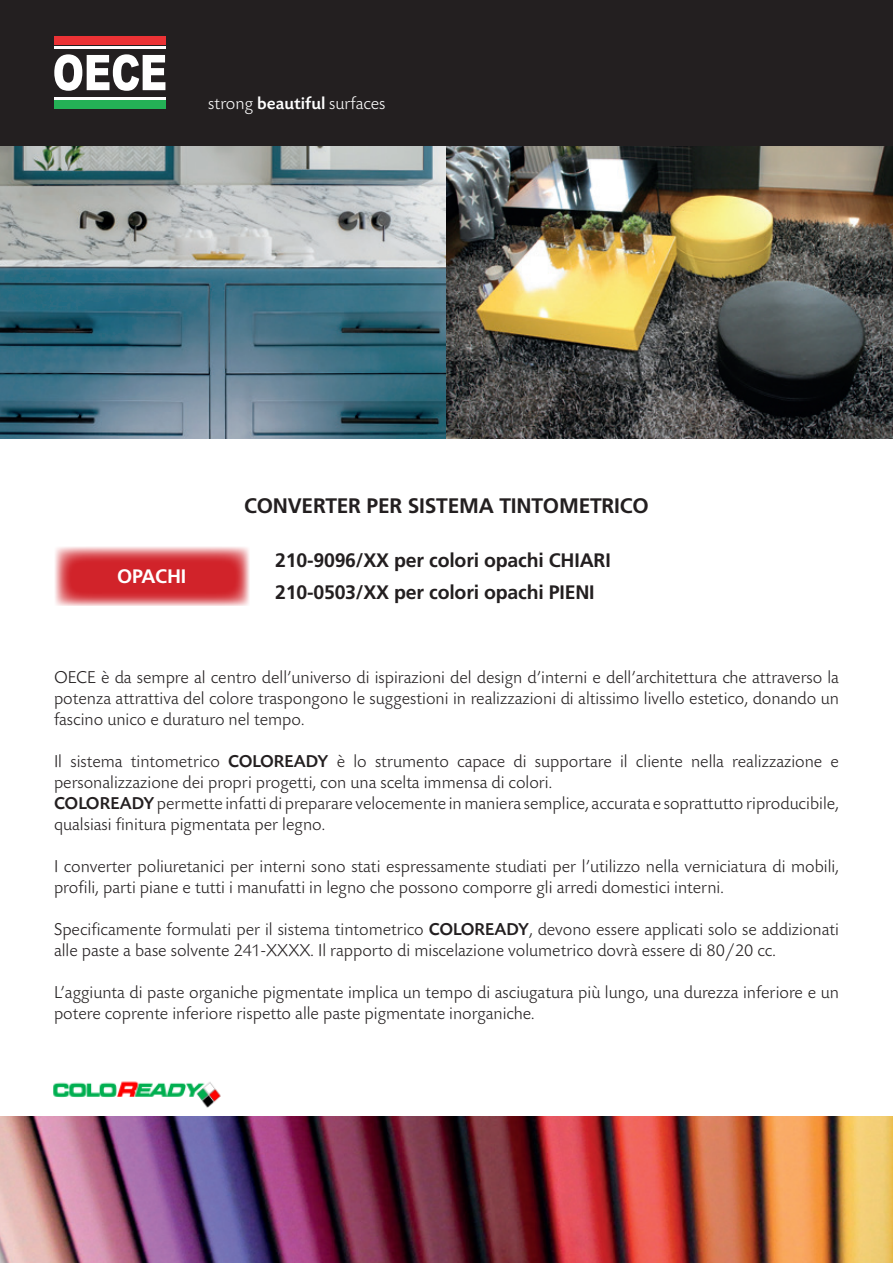
<style>
.page{position:relative;width:893px;height:1263px;background:#fff}
.page>*{position:absolute;margin:0;border:0;box-sizing:border-box;transform-origin:0 0}
.t1{font:700 21px "Frutiger LT Std";letter-spacing:-.01em;color:#231f20}
.t2{font:700 19.5px/31.5px "Frutiger LT Std";letter-spacing:-.01em;color:#231f20}
.t3{font:700 19.5px "Frutiger LT Std";letter-spacing:-.01em;color:#fff}
.t4{font:300 18px/21px "Today SB";color:#231f20}
.t5{font:300 18px "Today SB";color:#fff}
.s1{font-weight:500}
</style>
<div class="page">
<img style="left:0;top:1117px;width:893px;height:146px">
<div style="left:0;top:0;width:893px;height:146px;background:#231f20"></div>
<img style="left:0;top:146px;width:893px;height:292px">
<div style="left:54px;top:37px;width:111px;height:8px;background:#ec3235"></div>
<div style="left:54px;top:100px;width:111px;height:9px;background:#24b156"></div>
<hr style="left:54px;top:46px;width:111px;height:3px;background:#fff">
<hr style="left:54px;top:97px;width:111px;height:2px;background:#fff">
<svg style="left:54px;top:54px;width:111px;height:37px"></svg>
<img style="left:53px;top:1081px;width:168px;height:27px">
<div style="left:43px;top:541px;width:207px;height:66px;background:#fff;opacity:.75"></div>
<p class="t5" style="left:208px;top:94px;width:179px">strong <span class="s1">beautiful</span> surfaces</p>
<p class="t3" style="left:117px;top:565px;width:71px">OPACHI</p>
<p class="t1" style="left:244px;top:493px;width:406px">CONVERTER PER SISTEMA TINTOMETRICO</p>
<p class="t2" style="left:275px;top:545px;width:337px">210-9096/XX per colori opachi CHIARI<br>210-0503/XX per colori opachi PIENI</p>
<p class="t4" style="left:54px;top:668px;width:786px;text-align:justify">OECE è da sempre al centro dell’universo di ispirazioni del design d’interni e dell’architettura che attraverso la potenza attrattiva del colore traspongono le suggestioni in realizzazioni di altissimo livello estetico, donando un fascino unico e duraturo nel tempo.</p>
<p class="t4" style="left:54px;top:752px;width:786px">Il sistema tintometrico <span class="s1">COLOREADY</span> è lo strumento capace di supportare il cliente nella realizzazione e personalizzazione dei propri progetti, con una scelta immensa di colori.<br><span class="s1">COLOREADY</span> permette infatti di preparare velocemente in maniera semplice, accurata e soprattutto riproducibile, qualsiasi finitura pigmentata per legno.</p>
<p class="t4" style="left:54px;top:857px;width:786px">I converter poliuretanici per interni sono stati espressamente studiati per l’utilizzo nella verniciatura di mobili, profili, parti piane e tutti i manufatti in legno che possono comporre gli arredi domestici interni.</p>
<p class="t4" style="left:54px;top:920px;width:786px">Specificamente formulati per il sistema tintometrico <span class="s1">COLOREADY</span>, devono essere applicati solo se addizionati alle paste a base solvente 241-XXXX. Il rapporto di miscelazione volumetrico dovrà essere di 80/20 cc.</p>
<p class="t4" style="left:54px;top:983px;width:786px">L’aggiunta di paste organiche pigmentate implica un tempo di asciugatura più lungo, una durezza inferiore e un potere coprente inferiore rispetto alle paste pigmentate inorganiche.</p>
</div>
